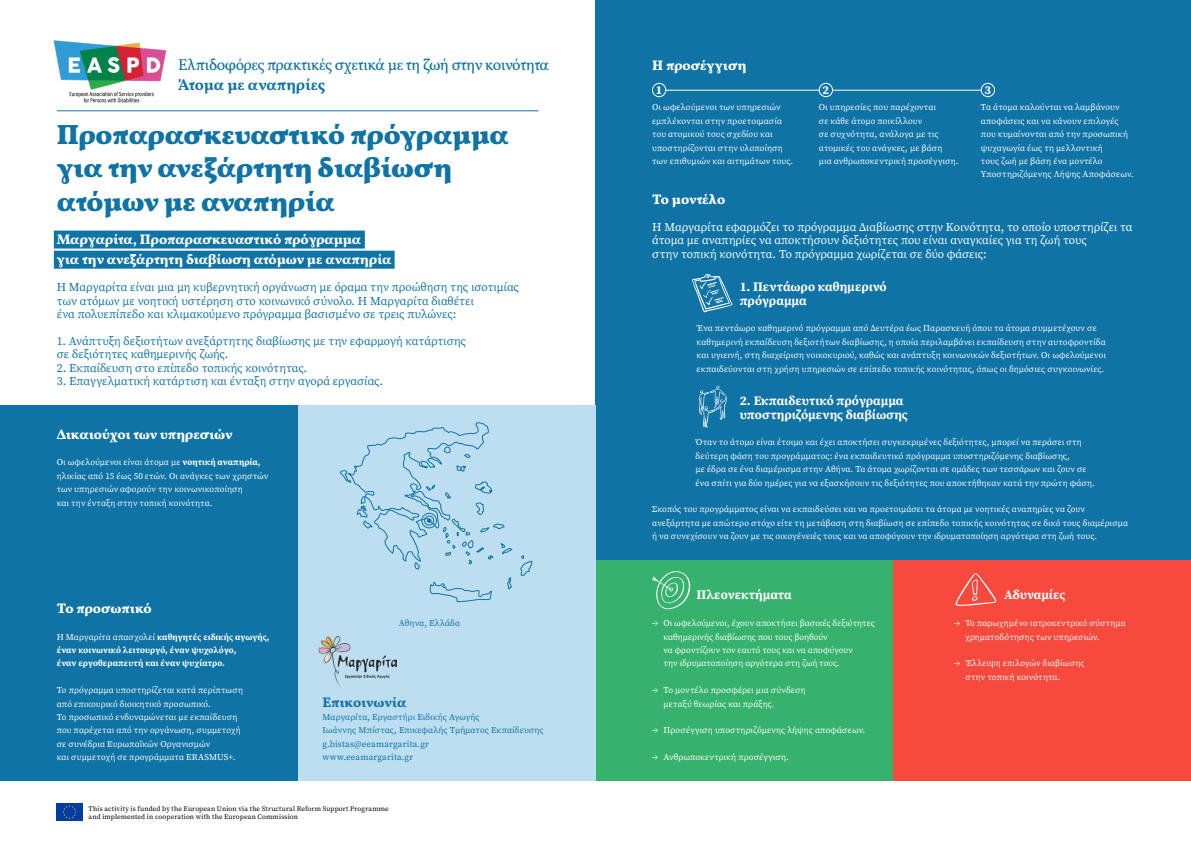
<style>
.page{position:relative;width:1191px;height:842px;background:#fff}
.page>*{position:absolute;margin:0;border:0;box-sizing:border-box;transform-origin:0 0}
.t1{font:900 28px/33.5px "Vollkorn";letter-spacing:-.01em;color:#1073a5}
.t2{font:16px "Vollkorn";letter-spacing:-.03em;color:#1073a5}
.t3{font:700 16px "Vollkorn";letter-spacing:-.005em;color:#1073a5}
.t4{font:800 14px/20.1px "Vollkorn";letter-spacing:-.005em;color:#fff}
.t5{font:800 14px "Vollkorn";letter-spacing:-.005em;color:#1874a5}
.t6{font:700 13px/13.4px "Source Serif Pro";letter-spacing:-.005em;color:#fff}
.t7{font:12px/13.4px "Source Serif Pro";color:#1073a5}
.t8{font:12px/13.4px "Source Serif Pro";letter-spacing:-.005em;color:#fff}
.t9{font:700 12px "Source Serif Pro";color:#fff}
.t10{font:9px/13.4px "Source Serif Pro";letter-spacing:.01em;color:#fff}
.t11{font:9px/13.4px "Source Serif Pro";letter-spacing:.015em;color:#1073a5}
.t12{font:700 9px/13.4px "Source Serif Pro";letter-spacing:.01em;color:#fff}
.t13{font:7px/8.4px "Source Serif Pro";letter-spacing:.02em;color:#000}
.s1{font-weight:700}
.s2{font-weight:400}
</style>
<div class="page">
<div style="left:595px;top:559px;width:298px;height:221px;background:#37b26d"></div>
<div style="left:893px;top:559px;width:298px;height:221px;background:#f7493d"></div>
<div style="left:595px;top:0;width:596px;height:559px;background:#1073a5"></div>
<img style="left:57px;top:803px;width:25px;height:17px">
<hr style="left:57px;top:110px;width:481px;height:1px;background:#1073a5">
<svg style="left:652px;top:571px;width:38px;height:38px"></svg>
<svg style="left:955px;top:573px;width:41px;height:33px"></svg>
<img style="left:53px;top:40px;width:140px;height:72px">
<div style="left:54px;top:231px;width:311px;height:18px;background:#1073a5"></div>
<div style="left:54px;top:251px;width:340px;height:18px;background:#1073a5"></div>
<div style="left:298px;top:405px;width:297px;height:375px;background:#bddef1"></div>
<div style="left:0;top:405px;width:298px;height:375px;background:#1073a5"></div>
<svg style="left:520px;top:555px;width:13px;height:21px"></svg>
<svg style="left:340px;top:422px;width:173px;height:181px"></svg>
<div style="left:424px;top:516px;width:10px;height:10px;border:1px solid #1073a5;border-radius:50%"></div>
<div style="left:421px;top:513px;width:16px;height:15px;border:1px solid #1073a5;border-radius:50%"></div>
<img style="left:319px;top:636px;width:77px;height:52px">
<div style="left:652px;top:83px;width:14px;height:14px;border:1px solid #fff;border-radius:50%"></div>
<div style="left:819px;top:83px;width:13px;height:14px;border:1px solid #fff;border-radius:50%"></div>
<div style="left:981px;top:83px;width:13px;height:14px;border:1px solid #fff;border-radius:50%"></div>
<hr style="left:666px;top:90px;width:153px;height:1px;background:#fff">
<hr style="left:832px;top:90px;width:149px;height:1px;background:#fff">
<svg style="left:692px;top:274px;width:40px;height:38px"></svg>
<svg style="left:699px;top:386px;width:28px;height:41px"></svg>
<h2 class="t2" style="left:178px;top:53px;width:372px">Ελπιδοφόρες πρακτικές σχετικά με τη ζωή στην κοινότητα</h2>
<h2 class="t3" style="left:178px;top:73px;width:148px">Άτομα με αναπηρίες</h2>
<h1 class="t1" style="left:57px;top:116px;width:454px">Προπαρασκευαστικό πρόγραμμα για την ανεξάρτητη διαβίωση ατόμων με αναπηρία</h1>
<h3 class="t4" style="left:57px;top:229px;width:336px">Μαργαρίτα, Προπαρασκευαστικό πρόγραμμα<br>για την ανεξάρτητη διαβίωση ατόμων με αναπηρία</h3>
<h3 class="t7" style="left:57px;top:280px;width:464px">Η Μαργαρίτα είναι μια μη κυβερνητική οργάνωση με όραμα την προώθηση της ισοτιμίας των ατόμων με νοητική υστέρηση στο κοινωνικό σύνολο. Η Μαργαρίτα διαθέτει<br>ένα πολυεπίπεδο και κλιμακούμενο πρόγραμμα βασισμένο σε τρεις πυλώνες:</h3>
<h3 class="t7" style="left:57px;top:334px;width:411px">1. Ανάπτυξη δεξιοτήτων ανεξάρτητης διαβίωσης με την εφαρμογή κατάρτισης σε δεξιότητες καθημερινής ζωής.</h3>
<h3 class="t7" style="left:57px;top:361px;width:252px">2. Εκπαίδευση στο επίπεδο τοπικής κοινότητας.</h3>
<h3 class="t7" style="left:57px;top:374px;width:328px">3. Επαγγελματική κατάρτιση και ένταξη στην αγορά εργασίας.</h3>
<h3 class="t4" style="left:57px;top:423px;width:177px">Δικαιούχοι των υπηρεσιών</h3>
<p class="t10" style="left:57px;top:456px;width:213px">Οι ωφελούμενοι είναι άτομα με <span class="s1">νοητική αναπηρία, </span>ηλικίας από 15 έως 50 ετών. Οι ανάγκες των χρηστών των υπηρεσιών αφορούν την κοινωνικοποίηση<br>και την ένταξη στην τοπική κοινότητα.</p>
<h3 class="t4" style="left:57px;top:597px;width:97px">Το προσωπικό</h3>
<p class="t12" style="left:57px;top:630px;width:214px"><span class="s2">Η Μαργαρίτα απασχολεί</span> καθηγητές ειδικής αγωγής, έναν κοινωνικό λειτουργό, έναν ψυχολόγο,<br>έναν εργοθεραπευτή και έναν ψυχίατρο.</p>
<p class="t10" style="left:57px;top:683px;width:188px">Το πρόγραμμα υποστηρίζεται κατά περίπτωση από επικουρικό διοικητικό προσωπικό.<br>Το προσωπικό ενδυναμώνεται με εκπαίδευση που παρέχεται από την οργάνωση, συμμετοχή σε συνέδρια Ευρωπαϊκών Οργανισμών<br>και συμμετοχή σε προγράμματα ERASMUS+.</p>
<p class="t11" style="left:399px;top:616px;width:63px">Αθηνα, Ελλάδα</p>
<h3 class="t5" style="left:322px;top:692px;width:85px">Επικοινωνία</h3>
<p class="t11" style="left:322px;top:710px;width:223px">Μαργαρίτα, Εργαστήρι Ειδικής Αγωγής<br>Ιωάννης Μπίστας, Επικεφαλής Τμήματος Εκπαίδευσης g.bistas@eeamargarita.gr<br>www.eeamargarita.gr</p>
<p class="t13" style="left:89px;top:804px;width:302px">This activity is funded by the European Union via the Structural Reform Support Programme and implemented in cooperation with the European Commission</p>
<h3 class="t4" style="left:652px;top:54px;width:96px">Η προσέγγιση</h3>
<p class="t10" style="left:652px;top:101px;width:142px">Οι ωφελούμενοι των υπηρεσιών εμπλέκονται στην προετοιμασία του ατομικού τους σχεδίου και υποστηρίζονται στην υλοποίηση των επιθυμιών και αιτημάτων τους.</p>
<p class="t10" style="left:981px;top:101px;width:154px">Τα άτομα καλούνται να λαμβάνουν αποφάσεις και να κάνουν επιλογές που κυμαίνονται από την προσωπική ψυχαγωγία έως τη μελλοντική<br>τους ζωή με βάση ένα μοντέλο<br>Υποστηριζόμενης Λήψης Αποφάσεων.</p>
<h3 class="t9" style="left:656px;top:81px;width:8px">1</h3>
<h3 class="t9" style="left:822px;top:81px;width:8px">2</h3>
<h3 class="t9" style="left:984px;top:81px;width:8px">3</h3>
<p class="t10" style="left:819px;top:101px;width:141px">Οι υπηρεσίες που παρέχονται<br>σε κάθε άτομο ποικίλλουν<br>σε συχνότητα, ανάλογα με τις ατομικές του ανάγκες, με βάση<br>μια ανθρωποκεντρική προσέγγιση.</p>
<h3 class="t4" style="left:652px;top:188px;width:75px">Το μοντέλο</h3>
<h3 class="t8" style="left:652px;top:220px;width:482px">Η Μαργαρίτα εφαρμόζει το πρόγραμμα Διαβίωσης στην Κοινότητα, το οποίο υποστηρίζει τα άτομα με αναπηρίες να αποκτήσουν δεξιότητες που είναι αναγκαίες για τη ζωή τους<br>στην τοπική κοινότητα. Το πρόγραμμα χωρίζεται σε δύο φάσεις:</h3>
<h3 class="t6" style="left:740px;top:280px;width:148px">1. Πεντάωρο καθημερινό πρόγραμμα</h3>
<p class="t10" style="left:696px;top:322px;width:411px">Ένα πεντάωρο καθημερινό πρόγραμμα από Δευτέρα έως Παρασκευή όπου τα άτομα συμμετέχουν σε καθημερινή εκπαίδευση δεξιοτήτων διαβίωσης, η οποία περιλαμβάνει εκπαίδευση στην αυτοφροντίδα και υγιεινή, στη διαχείριση νοικοκυριού, καθώς και ανάπτυξη κοινωνικών δεξιοτήτων. Oι ωφελούμενοι εκπαιδεύονται στη χρήση υπηρεσιών σε επίπεδο τοπικής κοινότητας, όπως οι δημόσιες συγκοινωνίες.</p>
<h3 class="t6" style="left:740px;top:394px;width:170px">2. Εκπαιδευτικό πρόγραμμα υποστηριζόμενης διαβίωσης</h3>
<p class="t10" style="left:695px;top:436px;width:401px">Όταν το άτομο είναι έτοιμο και έχει αποκτήσει συγκεκριμένες δεξιότητες, μπορεί να περάσει στη δεύτερη φάση του προγράμματος: ένα εκπαιδευτικό πρόγραμμα υποστηριζόμενης διαβίωσης,<br>με έδρα σε ένα διαμέρισμα στην Αθήνα. Tα άτομα χωρίζονται σε ομάδες των τεσσάρων και ζουν σε ένα σπίτι για δύο ημέρες για να εξασκήσουν τις δεξιότητες που αποκτήθηκαν κατά την πρώτη φάση.</p>
<p class="t10" style="left:652px;top:503px;width:477px">Σκοπός του προγράμματος είναι να εκπαιδεύσει και να προετοιμάσει τα άτομα με νοητικές αναπηρίες να ζουν ανεξάρτητα με απώτερο στόχο είτε τη μετάβαση στη διαβίωση σε επίπεδο τοπικής κοινότητας σε δικό τους διαμέρισμα ή να συνεχίσουν να ζουν με τις οικογένειές τους και να αποφύγουν την ιδρυματοποίηση αργότερα στη ζωή τους.</p>
<h3 class="t6" style="left:696px;top:588px;width:97px">Πλεονεκτήματα</h3>
<p class="t10" style="left:663px;top:616px;width:213px;text-indent:-11px">→ Οι ωφελούμενοι, έχουν αποκτήσει βασικές δεξιότητες καθημερινής διαβίωσης που τους βοηθούν<br>να φροντίζουν τον εαυτό τους και να αποφύγουν<br>την ιδρυματοποίηση αργότερα στη ζωή τους.</p>
<p class="t10" style="left:663px;top:683px;width:144px;text-indent:-11px">→ Tο μοντέλο προσφέρει μια σύνδεση μεταξύ θεωρίας και πράξης.</p>
<p class="t10" style="left:652px;top:724px;width:215px">→ Προσέγγιση υποστηριζόμενης λήψης αποφάσεων.</p>
<p class="t10" style="left:652px;top:751px;width:138px">→ Aνθρωποκεντρική προσέγγιση.</p>
<h3 class="t6" style="left:1004px;top:588px;width:63px">Αδυναμίες</h3>
<p class="t10" style="left:965px;top:616px;width:162px;text-indent:-11px">→ Tο παρωχημένο ιατροκεντρικό σύστημα χρηματοδότησης των υπηρεσιών.</p>
<p class="t10" style="left:965px;top:657px;width:121px;text-indent:-11px">→ Έλλειψη επιλογών διαβίωσης στην τοπική κοινότητα.</p>
</div>
